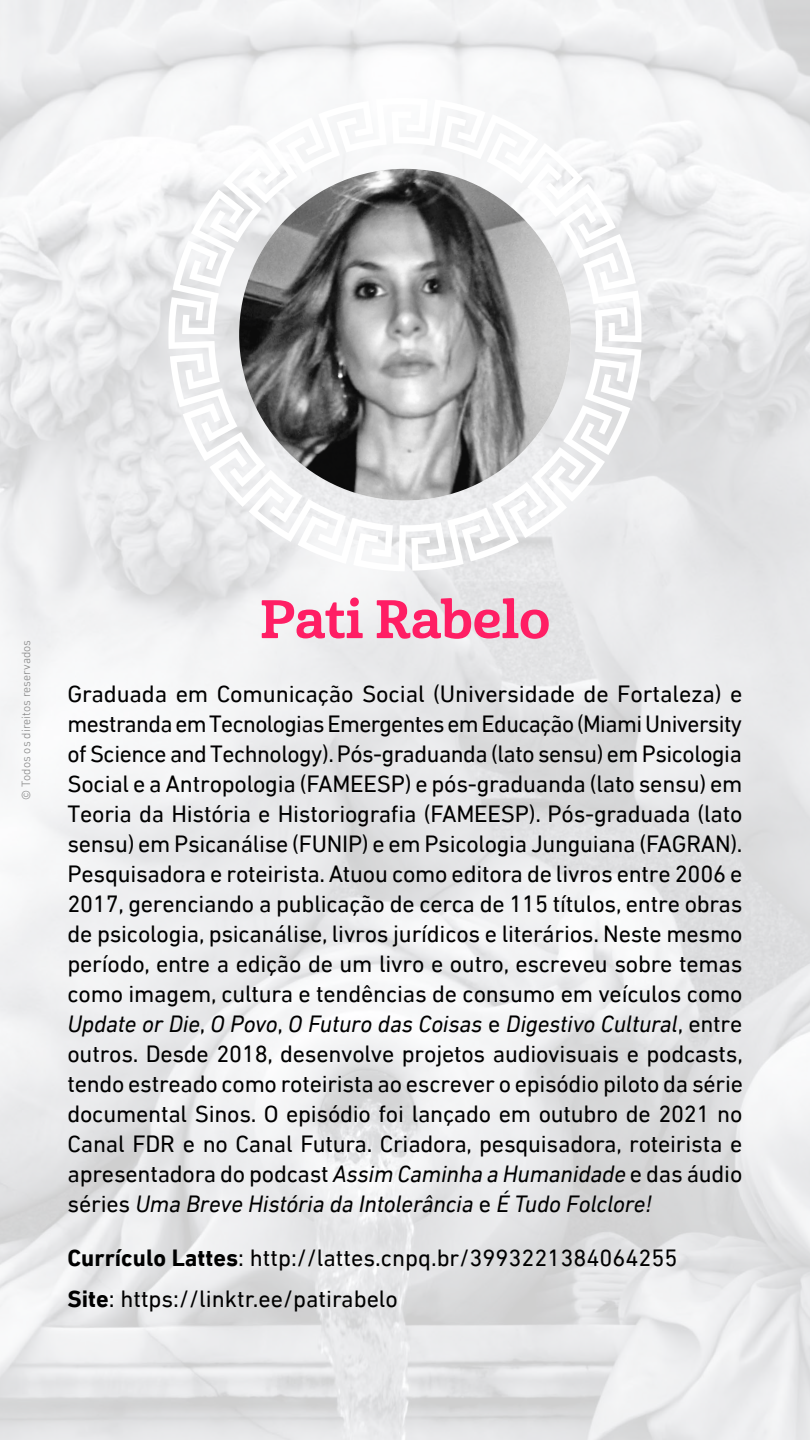
<style>
.page{position:relative;width:810px;height:1440px;background:#fff}
.page>*{position:absolute;margin:0;border:0;box-sizing:border-box;transform-origin:0 0}
.t1{font:52.5px "Cabrito Nor Bol";color:#ff1e64}
.t2{font:24px/30px "DIN Next LT Pro";color:#000;text-align:justify}
.t3{font:300 12px "DIN Next LT Pro";color:#808080}
.s1{font-style:italic}
.s2{font-weight:700}
</style>
<div class="page">
<svg style="left:168px;top:98px;width:474px;height:473px;fill:#f2f3f4"></svg>
<img style="left:239px;top:169px;width:332px;height:332px;border-radius:166px">
<p class="t3" style="left:19px;top:800px;width:161px;rotate:-90deg">© Todos os direitos reservados</p>
<h1 class="t1" style="left:260px;top:586px;width:292px">Pati Rabelo</h1>
<p class="t2" style="left:68px;top:678px;width:677px">Graduada em Comunicação Social (Universidade de Fortaleza) e mestranda em Tecnologias Emergentes em Educação (Miami University of Science and Technology). Pós-graduanda (lato sensu) em Psicologia Social e a Antropologia (FAMEESP) e pós-graduanda (lato sensu) em Teoria da História e Historiografia (FAMEESP). Pós-graduada (lato sensu) em Psicanálise (FUNIP) e em Psicologia Junguiana (FAGRAN).<br>Pesquisadora e roteirista. Atuou como editora de livros entre 2006 e 2017, gerenciando a publicação de cerca de 115 títulos, entre obras de psicologia, psicanálise, livros jurídicos e literários. Neste mesmo período, entre a edição de um livro e outro, escreveu sobre temas como imagem, cultura e tendências de consumo em veículos como <span class="s1">Update or Die</span>, <span class="s1">O Povo</span>, <span class="s1">O Futuro das Coisas</span> e <span class="s1">Digestivo Cultural</span>, entre outros. Desde 2018, desenvolve projetos audiovisuais e podcasts, tendo estreado como roteirista ao escrever o episódio piloto da série documental Sinos. O episódio foi lançado em outubro de 2021 no Canal FDR e no Canal Futura. Criadora, pesquisadora, roteirista e apresentadora do podcast <span class="s1">Assim Caminha a Humanidade</span> e das áudio séries <span class="s1">Uma Breve História da Intolerância</span> e <span class="s1">É Tudo Folclore!</span></p>
<p class="t2" style="left:68px;top:1236px;width:612px;line-height:41.2px"><span class="s2">Currículo Lattes</span>: http://lattes.cnpq.br/3993221384064255<br><span class="s2">Site</span>: https://linktr.ee/patirabelo</p>
</div>
